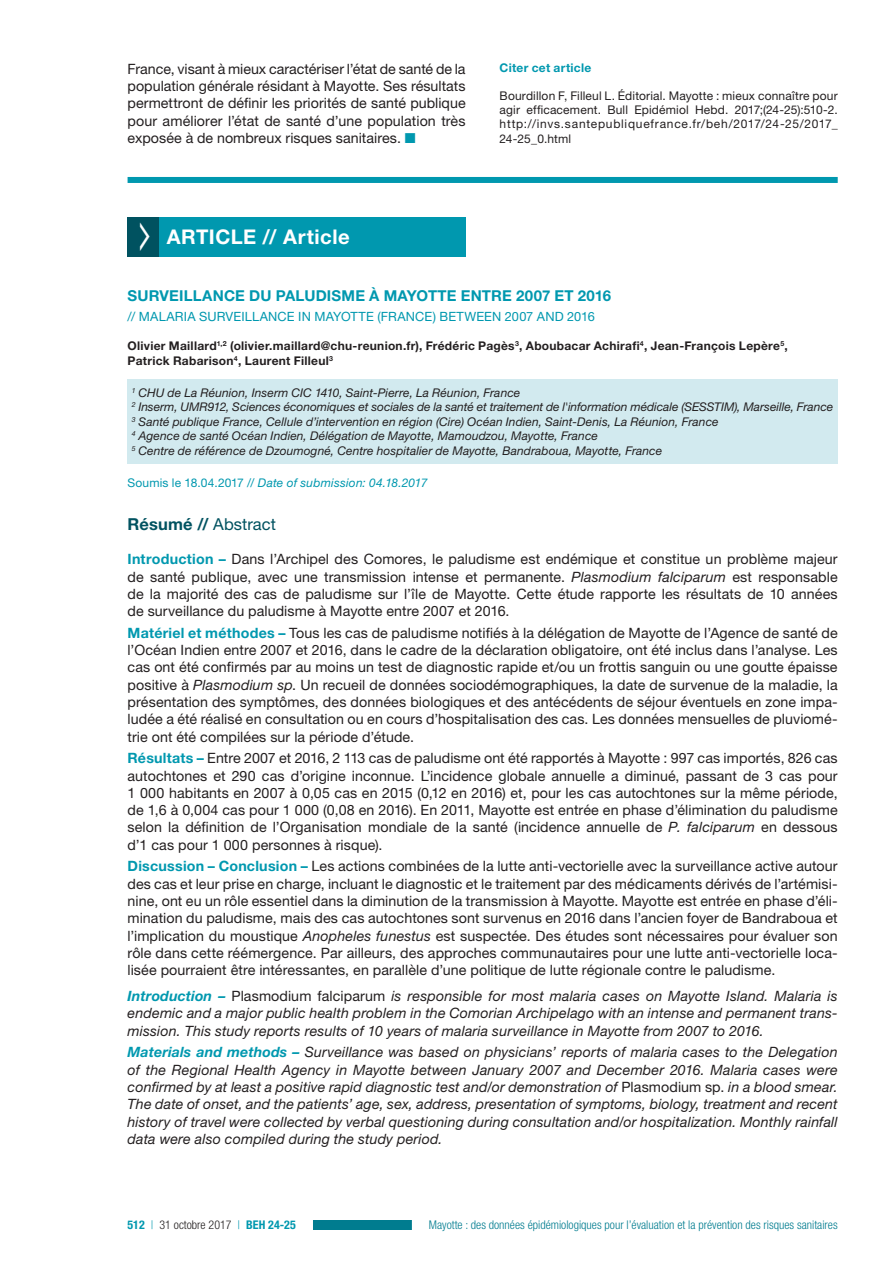
<style>
.page{position:relative;width:893px;height:1263px;background:#fff}
.page>*{position:absolute;margin:0;border:0;box-sizing:border-box;transform-origin:0 0}
.t1{font:700 20.25px "Helvetica Neue LT Std";letter-spacing:.025em;color:#fff}
.t2{font:700 16.5px "Helvetica Neue LT Std";letter-spacing:.01em;color:#005260}
.t3{font:700 15px "Helvetica Neue LT Std";letter-spacing:.01em;color:#0098af}
.t4{font:14.25px/17.2px "Helvetica Neue LT Std";letter-spacing:.005em;color:#231f20;text-align:justify}
.t5{font:italic 14.25px/17.2px "Helvetica Neue LT Std";letter-spacing:.01em;color:#231f20;text-align:justify}
.t6{font:12.75px "Helvetica Neue LT Std";letter-spacing:.01em;color:#0098af}
.t7{font:italic 12px/14.5px "Helvetica Neue LT Std";letter-spacing:.005em;color:#231f20}
.t8{font:12px/14.4px "Helvetica Neue LT Std";letter-spacing:.06em;color:#231f20;text-align:justify}
.t9{font:700 12px/14.5px "Helvetica Neue LT Std";letter-spacing:.02em;color:#231f20}
.t10{font:300 condensed 12px "Helvetica Neue LT Std";color:#007c8f}
.t11{font:italic 12px "Helvetica Neue LT Std";letter-spacing:.015em;color:#0098af}
.t12{font:300 condensed 12px "Helvetica Neue LT Std";color:#231f20}
.t13{font:700 12px "Helvetica Neue LT Std";letter-spacing:.025em;color:#0098af}
.s1{color:#0098af}
.s2{font-style:normal}
.s3{font-weight:400}
.s4{font-weight:700;color:#0098af}
.s5{font-style:italic}
</style>
<div class="page">
<div style="left:242px;top:1221px;width:596px;height:9px;background:#007c8f"></div>
<div style="left:110px;top:1219px;width:203px;height:12px;background:#fff"></div>
<div style="left:412px;top:1218px;width:443px;height:13px;background:#fff"></div>
<div style="left:159px;top:217px;width:307px;height:40px;background:#0098af"></div>
<div style="left:128px;top:380px;width:710px;height:84px;background:#d2eaef"></div>
<div style="left:128px;top:177px;width:710px;height:6px;background:#0098af"></div>
<div style="left:128px;top:217px;width:31px;height:40px;background:#005260"></div>
<p class="t4" style="left:128px;top:60px;width:340px">France, visant à mieux caractériser l’état de santé de la population générale résidant à Mayotte. Ses résultats permettront de définir les priorités de santé publique pour améliorer l’état de santé d’une population très exposée à de nombreux risques sanitaires. <span class="s1">■</span></p>
<p class="t13" style="left:500px;top:61px;width:93px">Citer cet article</p>
<p class="t8" style="left:500px;top:88px;width:340px">Bourdillon F, Filleul L. Éditorial. Mayotte : mieux connaître pour agir efficacement. Bull Epidémiol Hebd. 2017;(24-25):510-2. http://invs.santepubliquefrance.fr/beh/2017/24-25/2017_ 24-25_0.html</p>
<h1 class="t1" style="left:167px;top:224px;width:184px">ARTICLE // Article</h1>
<p class="t3" style="left:128px;top:286px;width:485px">SURVEILLANCE DU PALUDISME À MAYOTTE ENTRE 2007 ET 2016</p>
<p class="t6" style="left:128px;top:309px;width:469px">// MALARIA SURVEILLANCE IN MAYOTTE (FRANCE) BETWEEN 2007 AND 2016</p>
<p class="t9" style="left:128px;top:339px;width:662px">Olivier Maillard<sup>1,2</sup> (olivier.maillard@chu-reunion.fr), Frédéric Pagès<sup>3</sup>, Aboubacar Achirafi<sup>4</sup>, Jean-François Lepère<sup>5</sup>,<br>Patrick Rabarison<sup>4</sup>, Laurent Filleul<sup>3</sup></p>
<p class="t7" style="left:132px;top:385px;width:703px"><sup>1</sup> CHU de La Réunion, Inserm CIC 1410, Saint-Pierre, La Réunion, France<br><sup>2</sup> Inserm, UMR912, Sciences économiques et sociales de la santé et traitement de l'information médicale (SESSTIM), Marseille, France <sup>3</sup> Santé publique France, Cellule d’intervention en région (Cire) Océan Indien, Saint-Denis, La Réunion, France<br><sup>4</sup> Agence de santé Océan Indien, Délégation de Mayotte, Mamoudzou, Mayotte, France<br><sup>5</sup> Centre de référence de Dzoumogné, Centre hospitalier de Mayotte, Bandraboua, Mayotte, France</p>
<p class="t11" style="left:128px;top:475px;width:301px"><span class="s2">Soumis le 18.04.2017 //</span> Date of submission: 04.18.2017</p>
<p class="t2" style="left:128px;top:514px;width:150px">Résumé // <span class="s3">Abstract</span></p>
<p class="t4" style="left:128px;top:550px;width:712px"><span class="s4">Introduction –</span> Dans l’Archipel des Comores, le paludisme est endémique et constitue un problème majeur de santé publique, avec une transmission intense et permanente. <span class="s5">Plasmodium falciparum</span> est responsable de la majorité des cas de paludisme sur l’île de Mayotte. Cette étude rapporte les résultats de 10 années de surveillance du paludisme à Mayotte entre 2007 et 2016.</p>
<p class="t4" style="left:128px;top:624px;width:712px"><span class="s4">Matériel et méthodes –</span> Tous les cas de paludisme notifiés à la délégation de Mayotte de l’Agence de santé de l’Océan Indien entre 2007 et 2016, dans le cadre de la déclaration obligatoire, ont été inclus dans l’analyse. Les cas ont été confirmés par au moins un test de diagnostic rapide et/ou un frottis sanguin ou une goutte épaisse positive à <span class="s5">Plasmodium sp</span>. Un recueil de données sociodémographiques, la date de survenue de la maladie, la présentation des symptômes, des données biologiques et des antécédents de séjour éventuels en zone impa&shy;ludée a été réalisé en consultation ou en cours d’hospitalisation des cas. Les données mensuelles de pluviomé&shy;trie ont été compilées sur la période d’étude.</p>
<p class="t4" style="left:128px;top:749px;width:712px"><span class="s4">Résultats –</span> Entre 2007 et 2016, 2 113 cas de paludisme ont été rapportés à Mayotte : 997 cas importés, 826 cas autochtones et 290 cas d’origine inconnue. L’incidence globale annuelle a diminué, passant de 3 cas pour 1 000 habitants en 2007 à 0,05 cas en 2015 (0,12 en 2016) et, pour les cas autochtones sur la même période, de 1,6 à 0,004 cas pour 1 000 (0,08 en 2016). En 2011, Mayotte est entrée en phase d’élimination du paludisme selon la définition de l’Organisation mondiale de la santé (incidence annuelle de <span class="s5">P. falciparum</span> en dessous d’1 cas pour 1 000 personnes à risque).</p>
<p class="t4" style="left:128px;top:857px;width:712px"><span class="s4">Discussion – Conclusion –</span> Les actions combinées de la lutte anti-vectorielle avec la surveillance active autour des cas et leur prise en charge, incluant le diagnostic et le traitement par des médicaments dérivés de l’artémisi&shy;nine, ont eu un rôle essentiel dans la diminution de la transmission à Mayotte. Mayotte est entrée en phase d’éli&shy;mination du paludisme, mais des cas autochtones sont survenus en 2016 dans l’ancien foyer de Bandraboua et l’implication du moustique <span class="s5">Anopheles funestus</span> est suspectée. Des études sont nécessaires pour évaluer son rôle dans cette réémergence. Par ailleurs, des approches communautaires pour une lutte anti-vectorielle loca&shy;lisée pourraient être intéressantes, en parallèle d’une politique de lutte régionale contre le paludisme.</p>
<p class="t5" style="left:128px;top:987px;width:712px"><span class="s4">Introduction –</span> <span class="s2">Plasmodium falciparum</span> is responsible for most malaria cases on Mayotte Island. Malaria is endemic and a major public health problem in the Comorian Archipelago with an intense and permanent trans&shy;mission. This study reports results of 10 years of malaria surveillance in Mayotte from 2007 to 2016.</p>
<p class="t5" style="left:128px;top:1043px;width:712px"><span class="s4">Materials and methods –</span> Surveillance was based on physicians’ reports of malaria cases to the Delegation of the Regional Health Agency in Mayotte between January 2007 and December 2016. Malaria cases were confirmed by at least a positive rapid diagnostic test and/or demonstration of <span class="s2">Plasmodium sp.</span> in a blood smear.<br>The date of onset, and the patients’ age, sex, address, presentation of symptoms, biology, treatment and recent history of travel were collected by verbal questioning during consultation and/or hospitalization. Monthly rainfall data were also compiled during the study period.</p>
<p class="t12" style="left:128px;top:1218px;width:170px"><span class="s4">512</span> <span class="s1">|</span> 31 octobre 2017 <span class="s1">|</span> <span class="s4">BEH 24-25</span></p>
<p class="t10" style="left:429px;top:1218px;width:410px">Mayotte : des données épidémiologiques pour l’évaluation et la prévention des risques sanitaires</p>
</div>
